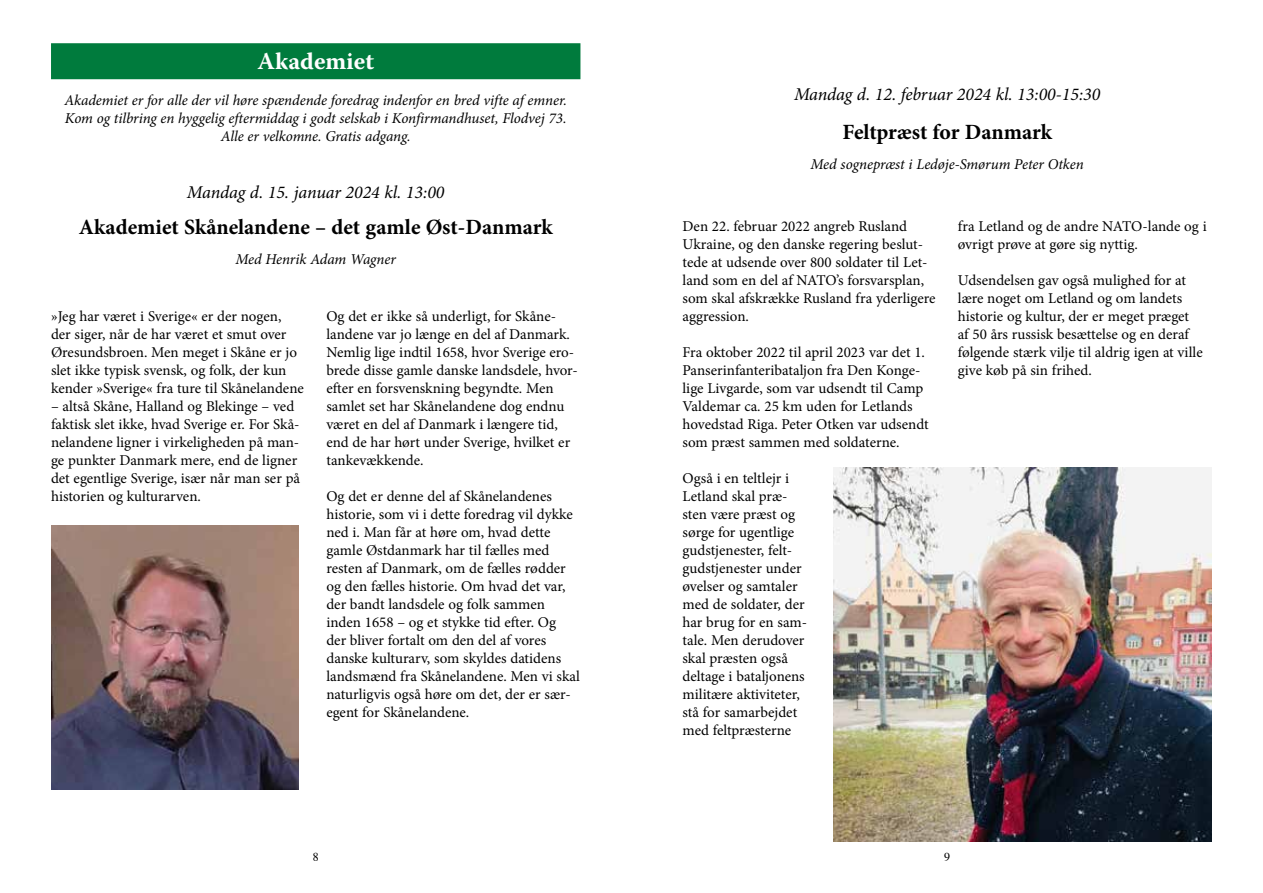
<style>
.page{position:relative;width:1263px;height:893px;background:#fff}
.page>*{position:absolute;margin:0;border:0;box-sizing:border-box;transform-origin:0 0}
.t1{font:700 24px "Warnock Pro";color:#fff}
.t2{font:700 21.75px "Minion Pro";color:#000}
.t3{font:italic 18px "Minion Pro";letter-spacing:-.005em;color:#000}
.t4{font:15px/18px "Minion Pro";color:#000}
.t5{font:italic 15px/18px "Minion Pro";letter-spacing:-.005em;color:#000;text-align:center}
.t6{font:12px "Times";color:#000}
</style>
<div class="page">
<img style="left:833px;top:468px;width:379px;height:374px">
<img style="left:51px;top:525px;width:247px;height:264px">
<div style="left:51px;top:43px;width:529px;height:36px;background:#007b3d"></div>
<h1 class="t1" style="left:257px;top:47px;width:118px">Akademiet</h1>
<p class="t5" style="left:65px;top:91px;width:504px">Akademiet er for alle der vil høre spændende foredrag indenfor en bred vifte af emner.<br>Kom og tilbring en hyggelig eftermiddag i godt selskab i Konfirmandhuset, Flodvej 73.<br>Alle er velkomne. Gratis adgang.</p>
<p class="t3" style="left:187px;top:180px;width:259px">Mandag d. 15. januar 2024 kl. 13:00</p>
<h2 class="t2" style="left:79px;top:212px;width:475px">Akademiet Skånelandene – det gamle Øst-Danmark</h2>
<p class="t5" style="left:236px;top:250px;width:162px">Med Henrik Adam Wagner</p>
<p class="t4" style="left:51px;top:307px;width:254px">»Jeg har været i Sverige« er der nogen, der siger, når de har været et smut over Øresundsbroen. Men meget i Skåne er jo slet ikke typisk svensk, og folk, der kun kender »Sverige« fra ture til Skånelandene</p>
<p class="t4" style="left:51px;top:397px;width:251px">– altså Skåne, Halland og Blekinge – ved faktisk slet ikke, hvad Sverige er. For Skå&shy;nelandene ligner i virkeligheden på man&shy;ge punkter Danmark mere, end de ligner det egentlige Sverige, især når man ser på historien og kulturarven.</p>
<p class="t4" style="left:326px;top:307px;width:253px">Og det er ikke så underligt, for Skåne&shy;landene var jo længe en del af Danmark.<br>Nemlig lige indtil 1658, hvor Sverige ero&shy;brede disse gamle danske landsdele, hvor&shy;efter en forsvenskning begyndte. Men samlet set har Skånelandene dog endnu været en del af Danmark i længere tid, end de har hørt under Sverige, hvilket er tankevækkende.</p>
<p class="t4" style="left:326px;top:487px;width:255px">Og det er denne del af Skånelandenes historie, som vi i dette foredrag vil dykke ned i. Man får at høre om, hvad dette gamle Østdanmark har til fælles med resten af Danmark, om de fælles rødder og den fælles historie. Om hvad det var, der bandt landsdele og folk sammen inden 1658 – og et stykke tid efter. Og<br>der bliver fortalt om den del af vores danske kulturarv, som skyldes datidens landsmænd fra Skånelandene. Men vi skal naturligvis også høre om det, der er sær&shy;egent for Skånelandene.</p>
<p class="t3" style="left:794px;top:82px;width:308px">Mandag d. 12. februar 2024 kl. 13:00-15:30</p>
<h2 class="t2" style="left:842px;top:117px;width:211px">Feltpræst for Danmark</h2>
<p class="t5" style="left:811px;top:155px;width:275px">Med sognepræst i Ledøje-Smørum Peter Otken</p>
<p class="t4" style="left:682px;top:217px;width:254px">Den 22. februar 2022 angreb Rusland Ukraine, og den danske regering beslut&shy;tede at udsende over 800 soldater til Let&shy;land som en del af NATO’s forsvarsplan, som skal afskrække Rusland fra yderligere aggression.</p>
<p class="t4" style="left:682px;top:343px;width:248px">Fra oktober 2022 til april 2023 var det 1.<br>Panserinfanteribataljon fra Den Konge&shy;lige Livgarde, som var udsendt til Camp Valdemar ca. 25 km uden for Letlands hovedstad Riga. Peter Otken var udsendt som præst sammen med soldaterne.</p>
<p class="t4" style="left:682px;top:469px;width:126px">Også i en teltlejr i<br>Letland skal præ&shy;sten være præst og sørge for ugentlige gudstjenester, felt&shy;gudstjenester under øvelser og samtaler med de soldater, der har brug for en sam&shy;tale. Men derudover skal præsten også deltage i bataljonens militære aktiviteter, stå for samarbejdet med feltpræsterne</p>
<p class="t4" style="left:958px;top:217px;width:250px">fra Letland og de andre NATO-lande og i øvrigt prøve at gøre sig nyttig.</p>
<p class="t4" style="left:958px;top:271px;width:246px">Udsendelsen gav også mulighed for at lære noget om Letland og om landets historie og kultur, der er meget præget af 50 års russisk besættelse og en deraf følgende stærk vilje til aldrig igen at ville give køb på sin frihed.</p>
<p class="t6" style="left:313px;top:846px;width:7px">8</p>
<p class="t6" style="left:944px;top:846px;width:7px">9</p>
</div>
